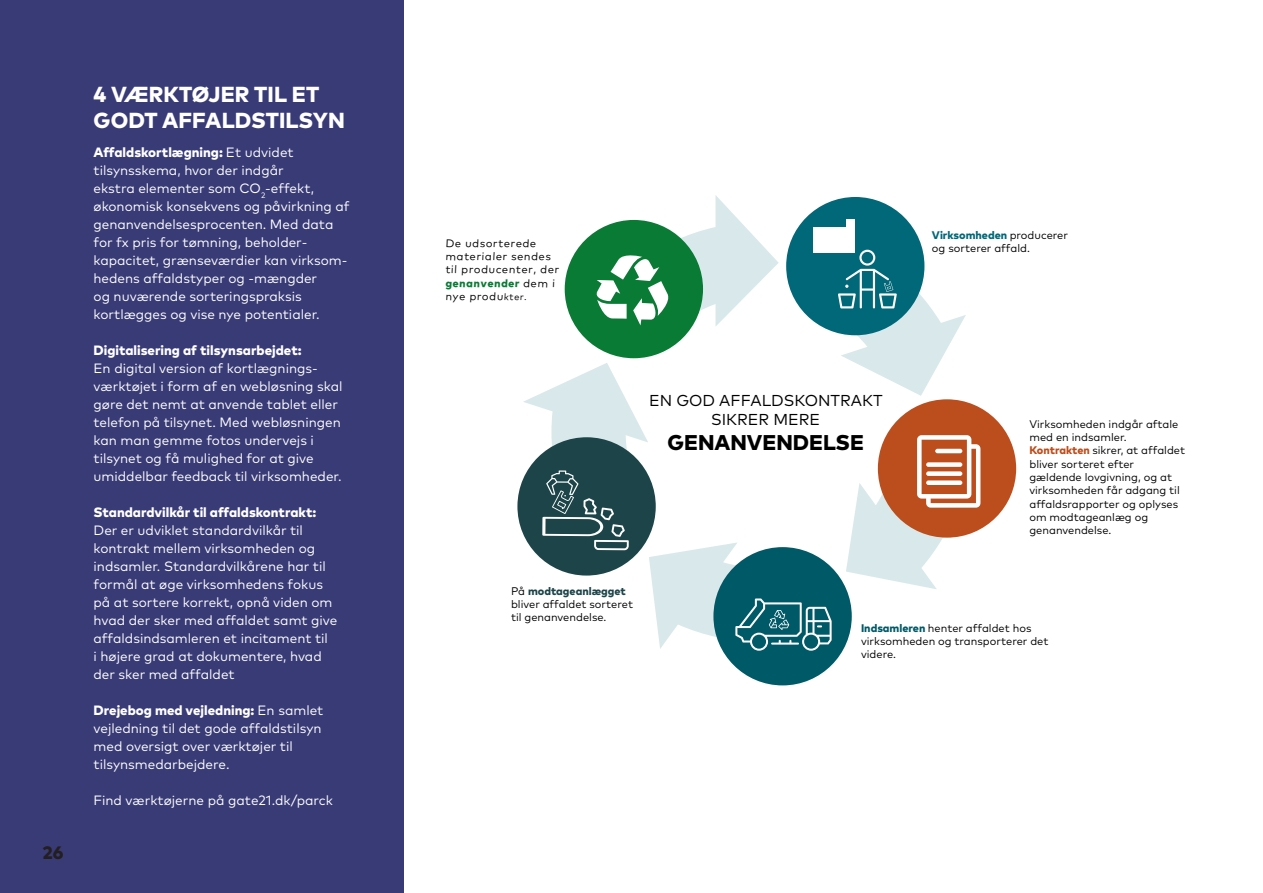
<style>
.page{position:relative;width:1263px;height:893px;background:#fff}
.page>*{position:absolute;margin:0;border:0;box-sizing:border-box;transform-origin:0 0}
.FAKTA_rubrik_NEG{font:800 21.75px/25.5px "Mark Pro";letter-spacing:.005em;color:#fff}
.t1{font:800 21.3px "Mark Pro";color:#000}
.t2{font:800 18px "Mark Pro";color:#231f20}
.t3{font:15.75px/18.9px "Mark Pro";color:#000;text-align:center}
.Fakta_brød_NEG{font:13.5px/18px "Mark Pro";color:#fff}
.t4{font:11.1px/13.4px "Mark Pro";color:#010000}
.t5{font:11.1px/13px "Mark Pro";color:#000}
.s1{font-weight:800}
.s2{font-weight:800;color:#097b35}
.s3{font-size:9.45px}
.s4{font-weight:800;color:#006878}
.s5{font-weight:800;color:#bc4e1d}
.s6{font-weight:800;color:#1d4549}
.s7{font-weight:800;color:#005967}
</style>
<div class="page">
<div style="left:878px;top:399px;width:138px;height:139px;background:#bc4e1d;border-radius:50%"></div>
<div style="left:713px;top:547px;width:139px;height:138px;background:#005967;border-radius:50%"></div>
<svg style="left:523px;top:195px;width:457px;height:456px"></svg>
<div style="left:0;top:0;width:404px;height:893px;background:#393b76"></div>
<p class="t2" style="left:43px;top:839px;width:23px">26</p>
<p class="FAKTA_rubrik_NEG" style="left:94px;top:80px;width:253px">4 VÆRKTØJER TIL ET<br>GODT AFFALDSTILSYN</p>
<p class="Fakta_brød_NEG" style="left:94px;top:142px;width:258px"><span class="s1">Affaldskortlægning:</span> Et udvidet tilsynsskema, hvor der indgår<br>ekstra elementer som CO<sub>2</sub>-effekt, økonomisk konsekvens og påvirkning af genanvendelsesprocenten. Med data for fx pris for tømning, beholder&shy;kapacitet, grænseværdier kan virksom&shy;hedens affaldstyper og -mængder<br>og nuværende sorteringspraksis kortlægges og vise nye potentialer.</p>
<p class="Fakta_brød_NEG" style="left:94px;top:340px;width:251px"><span class="s1">Digitalisering af tilsynsarbejdet:<br></span>En digital version af kortlægnings&shy;værktøjet i form af en webløsning skal gøre det nemt at anvende tablet eller telefon på tilsynet. Med webløsningen kan man gemme fotos undervejs i tilsynet og få mulighed for at give umiddelbar feedback til virksomheder.</p>
<p class="Fakta_brød_NEG" style="left:94px;top:502px;width:245px"><span class="s1">Standardvilkår til affaldskontrakt:<br></span>Der er udviklet standardvilkår til kontrakt mellem virksomheden og indsamler. Standardvilkårene har til formål at øge virksomhedens fokus på at sortere korrekt, opnå viden om hvad der sker med affaldet samt give affaldsindsamleren et incitament til<br>i højere grad at dokumentere, hvad der sker med affaldet</p>
<p class="Fakta_brød_NEG" style="left:94px;top:700px;width:231px"><span class="s1">Drejebog med vejledning:</span> En samlet vejledning til det gode affaldstilsyn med oversigt over værktøjer til tilsynsmedarbejdere.</p>
<p class="Fakta_brød_NEG" style="left:94px;top:790px;width:241px">Find værktøjerne på gate21.dk/parck</p>
<p class="t5" style="left:446px;top:233px;width:116px;rotate:3deg">De udsorterede materialer sendes til producenter, der</p>
<p class="t5" style="left:446px;top:273px;width:111px;line-height:13.6px;rotate:3deg"><span class="s2">genanvende</span><sup>r</sup> dem i nye produ<span class="s3">k</span><sup>ter.</sup></p>
<p class="t4" style="left:932px;top:228px;width:138px"><span class="s4">Virksomheden</span> producerer og sorterer affald.</p>
<p class="t3" style="left:649px;top:389px;width:235px">EN GOD AFFALDSKONTRAKT<br>SIKRER MERE</p>
<h2 class="t1" style="left:667px;top:426px;width:198px">GENANVENDELSE</h2>
<p class="t4" style="left:1029px;top:416px;width:157px">Virksomheden indgår aftale med en indsamler.<br><span class="s5">Kontrakten</span> sikrer, at affaldet bliver sorteret efter gældende lovgivning, og at virksomheden får adgang til affaldsrapporter og oplyses om modtageanlæg og genanvendelse.</p>
<p class="t4" style="left:511px;top:583px;width:123px">På <span class="s6">modtageanlægget </span>bliver affaldet sorteret til genanvendelse.</p>
<p class="t4" style="left:861px;top:620px;width:189px"><span class="s7">Indsamleren</span> henter affaldet hos virksomheden og transporterer det videre.</p>
</div>
